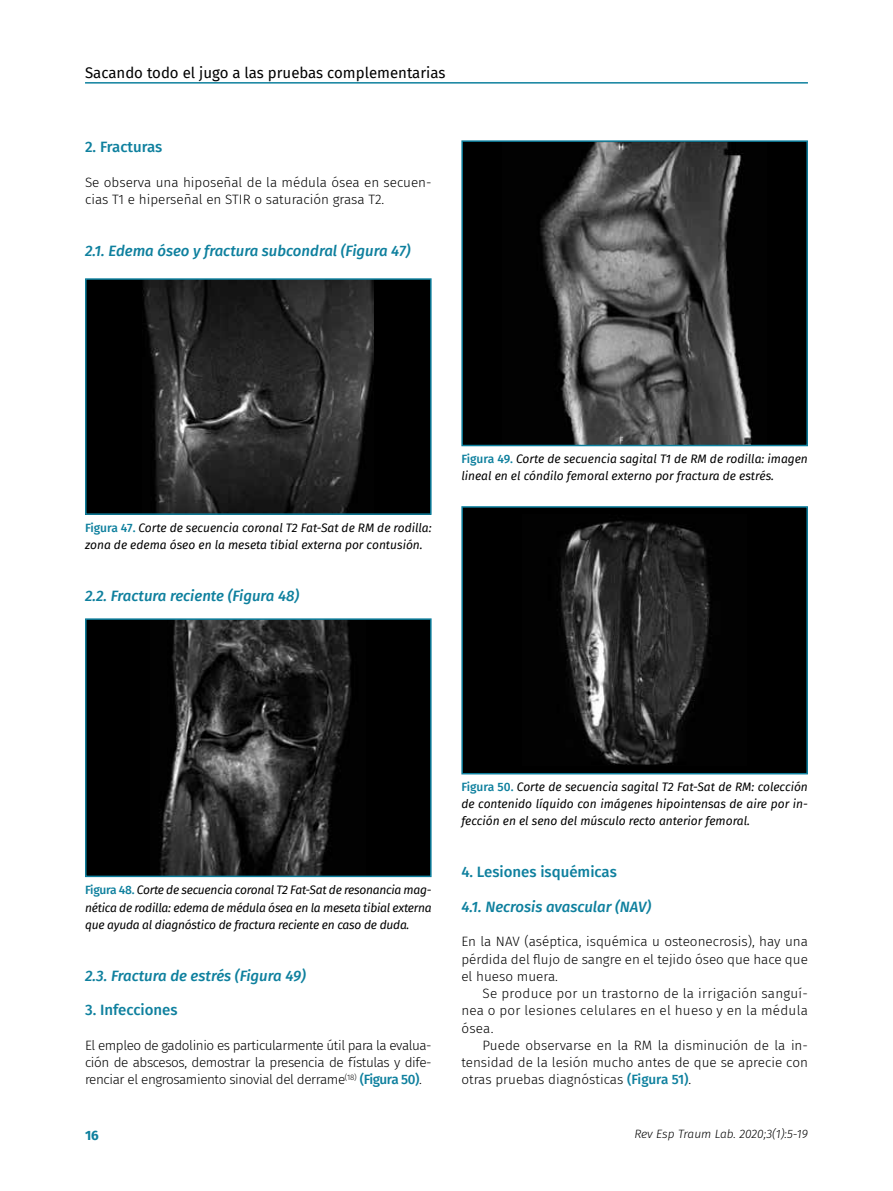
<style>
.page{position:relative;width:893px;height:1191px;background:#fff}
.page>*{position:absolute;margin:0;border:0;box-sizing:border-box;transform-origin:0 0}
.t1{font:italic 500 15px "Fira Sans";color:#0e809e}
.t2{font:500 15px "Fira Sans";color:#0e809e}
.t3{font:15px "Fira Sans";color:#000}
.t4{font:300 13.5px/17.2px "Fira Sans";color:#000;text-align:justify}
.t5{font:700 13.5px "Fira Sans";color:#0e809e}
.t6{font:italic 12px/17.2px "Fira Sans";color:#000}
.t7{font:italic 300 12px "Fira Sans";color:#000}
.s1{font-weight:500;font-style:normal;color:#0e809e}
.s2{font-weight:500;color:#0e809e}
</style>
<div class="page">
<hr style="left:85px;top:82px;width:723px;height:2px;background:#0e809e">
<div style="left:86px;top:279px;width:345px;height:235px;background:#000"></div>
<img style="left:143px;top:281px;width:231px;height:231px">
<div style="left:85px;top:278px;width:347px;height:237px;border:2px solid #0e809e"></div>
<div style="left:462px;top:141px;width:345px;height:304px;background:#000"></div>
<img style="left:540px;top:143px;width:212px;height:300px">
<div style="left:461px;top:140px;width:347px;height:306px;border:2px solid #0e809e"></div>
<div style="left:462px;top:507px;width:345px;height:266px;background:#000"></div>
<img style="left:557px;top:521px;width:153px;height:244px">
<div style="left:461px;top:506px;width:347px;height:268px;border:2px solid #0e809e"></div>
<div style="left:86px;top:619px;width:345px;height:257px;background:#000"></div>
<img style="left:159px;top:621px;width:192px;height:253px">
<div style="left:85px;top:618px;width:347px;height:259px;border:2px solid #0e809e"></div>
<p class="t3" style="left:85px;top:61px;width:362px">Sacando todo el jugo a las pruebas complementarias</p>
<p class="t2" style="left:85px;top:135px;width:79px">2. Fracturas</p>
<p class="t4" style="left:85px;top:174px;width:348px">Se observa una hiposeñal de la médula ósea en secuen&shy;cias T1 e hiperseñal en STIR o saturación grasa T2.</p>
<p class="t1" style="left:85px;top:239px;width:327px">2.1. Edema óseo y fractura subcondral (Figura 47)</p>
<p class="t6" style="left:85px;top:519px;width:348px"><span class="s1">Figura 47.</span> Corte de secuencia coronal T2 Fat-Sat de RM de rodilla: zona de edema óseo en la meseta tibial externa por contusión.</p>
<p class="t1" style="left:85px;top:584px;width:216px">2.2. Fractura reciente (Figura 48)</p>
<p class="t6" style="left:461px;top:450px;width:348px"><span class="s1">Figura 49.</span> Corte de secuencia sagital T1 de RM de rodilla: imagen lineal en el cóndilo femoral externo por fractura de estrés.</p>
<p class="t6" style="left:85px;top:881px;width:348px;text-align:justify"><span class="s1">Figura 48.</span> Corte de secuencia coronal T2 Fat-Sat de resonancia mag&shy;nética de rodilla: edema de médula ósea en la meseta tibial externa que ayuda al diagnóstico de fractura reciente en caso de duda.</p>
<p class="t1" style="left:85px;top:963px;width:222px">2.3. Fractura de estrés (Figura 49)</p>
<p class="t2" style="left:85px;top:998px;width:94px">3. Infecciones</p>
<p class="t4" style="left:85px;top:1036px;width:348px">El empleo de gadolinio es particularmente útil para la evalua&shy;ción de abscesos, demostrar la presencia de fístulas y dife&shy;renciar el engrosamiento sinovial del derrame<sup>(18)</sup> <span class="s2">(Figura 50)</span>.</p>
<p class="t6" style="left:461px;top:778px;width:348px;text-align:justify"><span class="s1">Figura 50.</span> Corte de secuencia sagital T2 Fat-Sat de RM: colección de contenido líquido con imágenes hipointensas de aire por in&shy;fección en el seno del músculo recto anterior femoral.</p>
<p class="t2" style="left:461px;top:860px;width:157px">4. Lesiones isquémicas</p>
<p class="t1" style="left:461px;top:894px;width:191px">4.1. Necrosis avascular (NAV)</p>
<p class="t4" style="left:461px;top:933px;width:348px">En la NAV (aséptica, isquémica u osteonecrosis), hay una pérdida del flujo de sangre en el tejido óseo que hace que el hueso muera.</p>
<p class="t4" style="left:461px;top:984px;width:348px;text-indent:21px">Se produce por un trastorno de la irrigación sanguí&shy;nea o por lesiones celulares en el hueso y en la médula ósea.</p>
<p class="t4" style="left:461px;top:1036px;width:348px;text-indent:21px">Puede observarse en la RM la disminución de la in&shy;tensidad de la lesión mucho antes de que se aprecie con otras pruebas diagnósticas <span class="s2">(Figura 51)</span>.</p>
<p class="t5" style="left:85px;top:1123px;width:15px">16</p>
<p class="t7" style="left:634px;top:1125px;width:175px">Rev Esp Traum Lab. 2020;3(1):5-19</p>
</div>
